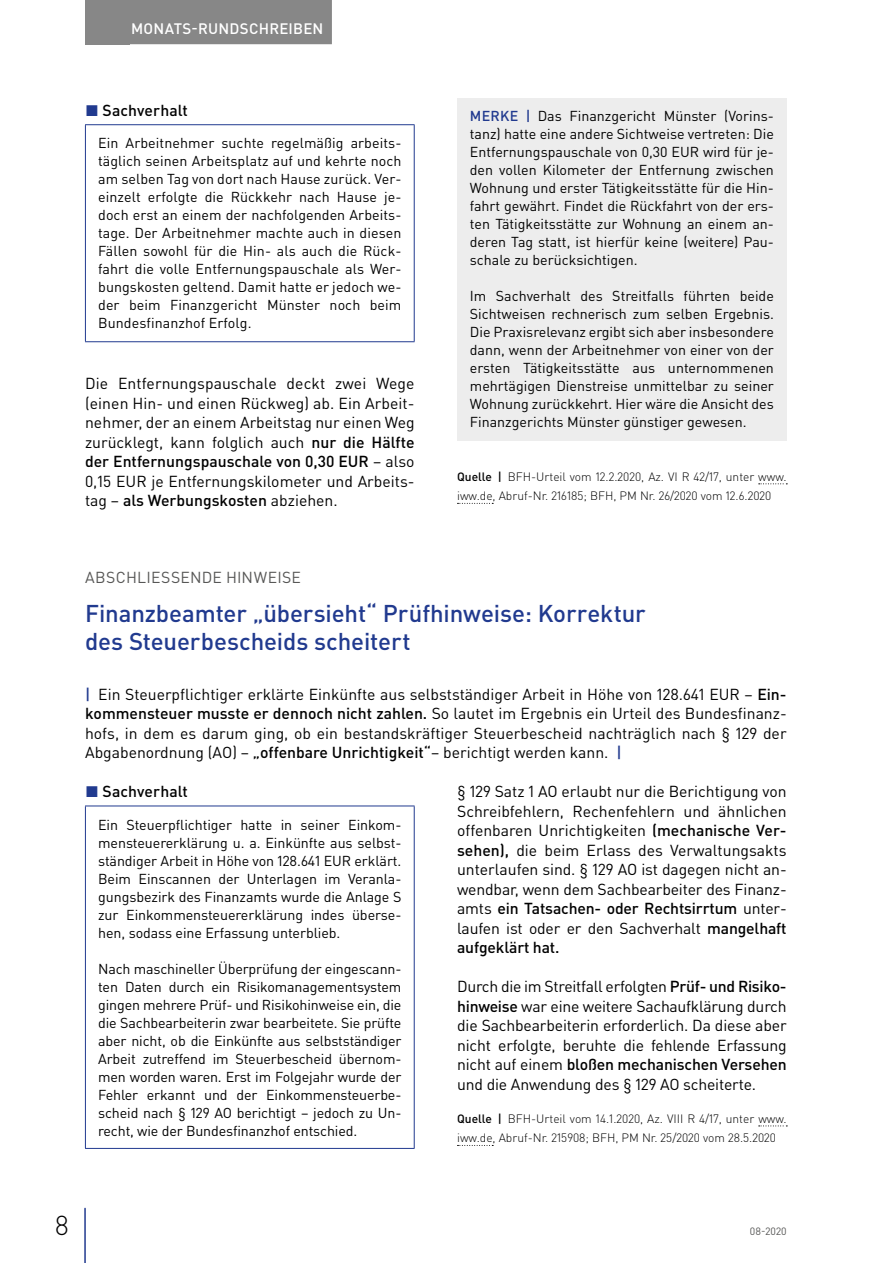
<style>
.page{position:relative;width:893px;height:1263px;background:#fff}
.page>*{position:absolute;margin:0;border:0;box-sizing:border-box;transform-origin:0 0}
.t1{font:300 27px "DIN Pro";color:#000}
.t2{font:500 24px/28.5px "DIN Pro";letter-spacing:-.005em;color:#213a8f}
.t3{font:15.75px/19.5px "DIN Pro";letter-spacing:-.01em;color:#000;text-align:justify}
.t4{font:500 15.75px "DIN Pro";letter-spacing:.005em;color:#000}
.t5{font:15.75px "DIN Pro";letter-spacing:.015em;color:#575756}
.t6{font:500 15px "DIN Pro";letter-spacing:.015em;color:#fff}
.t7{font:14.25px/18px "DIN Pro";color:#000;text-align:justify}
.t8{font:300 12px/19.5px "DIN Pro";color:#000}
.t9{font:10.5px "DIN Pro";color:#575756}
.s1{color:#213a8f}
.s2{font-weight:500}
.s3{font-weight:500;color:#213a8f}
</style>
<div class="page">
<div style="left:85px;top:0;width:45px;height:44px;background:#878787"></div>
<hr style="left:84px;top:1208px;width:2px;height:55px;background:#213a8f">
<div style="left:122px;top:0;width:210px;height:44px;background:#878787"></div>
<hr style="left:85px;top:124px;width:330px;height:1px;background:#213a8f">
<hr style="left:85px;top:125px;width:1px;height:216px;background:#213a8f">
<hr style="left:414px;top:125px;width:1px;height:216px;background:#213a8f">
<hr style="left:85px;top:341px;width:330px;height:1px;background:#213a8f">
<svg style="left:759px;top:483px;width:28px;height:1px"></svg>
<svg style="left:457px;top:503px;width:36px;height:1px"></svg>
<div style="left:457px;top:98px;width:330px;height:342px;background:#ededed"></div>
<hr style="left:85px;top:806px;width:330px;height:1px;background:#213a8f">
<hr style="left:85px;top:806px;width:1px;height:342px;background:#213a8f">
<hr style="left:414px;top:806px;width:1px;height:342px;background:#213a8f">
<hr style="left:85px;top:1148px;width:330px;height:1px;background:#213a8f">
<svg style="left:759px;top:1125px;width:28px;height:1px"></svg>
<svg style="left:457px;top:1145px;width:36px;height:1px"></svg>
<p class="t6" style="left:131px;top:18px;width:194px">MONATS-RUNDSCHREIBEN</p>
<p class="t4" style="left:85px;top:100px;width:104px"><span class="s1">◼</span> Sachverhalt</p>
<p class="t7" style="left:98px;top:134px;width:305px">Ein Arbeitnehmer suchte regelmäßig arbeits&shy;täglich seinen Arbeitsplatz auf und kehrte noch am selben Tag von dort nach Hause zurück. Ver&shy;einzelt erfolgte die Rückkehr nach Hause je&shy;doch erst an einem der nachfolgenden Arbeits&shy;tage. Der Arbeitnehmer machte auch in diesen Fällen sowohl für die Hin- als auch die Rück&shy;fahrt die volle Entfernungspauschale als Wer&shy;bungskosten geltend. Damit hatte er jedoch we&shy;der beim Finanzgericht Münster noch beim Bundesfinanzhof Erfolg.</p>
<p class="t3" style="left:85px;top:373px;width:331px">Die Entfernungspauschale deckt zwei Wege (einen Hin- und einen Rückweg) ab. Ein Arbeit&shy;nehmer, der an einem Arbeitstag nur einen Weg zurücklegt, kann folglich auch <span class="s2">nur die Hälfte der Entfernungspauschale von 0,30 EUR</span> – also 0,15 EUR je Entfernungskilometer und Arbeits&shy;tag – <span class="s2">als Werbungskosten</span> abziehen.</p>
<p class="t7" style="left:470px;top:107px;width:306px"><span class="s3">MERKE |</span> Das Finanzgericht Münster (Vorins&shy;tanz) hatte eine andere Sichtweise vertreten: Die Entfernungspauschale von 0,30 EUR wird für je&shy;den vollen Kilometer der Entfernung zwischen Wohnung und erster Tätigkeitsstätte für die Hin&shy;fahrt gewährt. Findet die Rückfahrt von der ers&shy;ten Tätigkeitsstätte zur Wohnung an einem an&shy;deren Tag statt, ist hierfür keine (weitere) Pau&shy;schale zu berücksichtigen.</p>
<p class="t7" style="left:470px;top:287px;width:306px">Im Sachverhalt des Streitfalls führten beide Sichtweisen rechnerisch zum selben Ergebnis.<br>Die Praxisrelevanz ergibt sich aber insbesondere dann, wenn der Arbeitnehmer von einer von der ersten Tätigkeitsstätte aus unternommenen mehrtägigen Dienstreise unmittelbar zu seiner Wohnung zurückkehrt. Hier wäre die Ansicht des Finanzgerichts Münster günstiger gewesen.</p>
<p class="t8" style="left:457px;top:466px;width:331px"><span class="s2">Quelle |</span> BFH-Urteil vom 12.2.2020, Az. VI R 42/17, unter www. iww.de, Abruf-Nr. 216185; BFH, PM Nr. 26/2020 vom 12.6.2020</p>
<p class="t5" style="left:85px;top:566px;width:217px">ABSCHLIESSENDE HINWEISE</p>
<h2 class="t2" style="left:85px;top:598px;width:562px">Finanzbeamter „übersieht“ Prüfhinweise: Korrektur des Steuerbescheids scheitert</h2>
<p class="t3" style="left:85px;top:684px;width:703px"><span class="s3">|</span> Ein Steuerpflichtiger erklärte Einkünfte aus selbstständiger Arbeit in Höhe von 128.641 EUR – <span class="s2">Ein&shy;kommensteuer musste er dennoch nicht zahlen.</span> So lautet im Ergebnis ein Urteil des Bundesfinanz&shy;hofs, in dem es darum ging, ob ein bestandskräftiger Steuerbescheid nachträglich nach § 129 der Abgabenordnung (AO) – <span class="s2">„offenbare Unrichtigkeit“</span>– berichtigt werden kann. <span class="s3">|</span></p>
<p class="t4" style="left:85px;top:781px;width:104px"><span class="s1">◼</span> Sachverhalt</p>
<p class="t7" style="left:98px;top:815px;width:305px">Ein Steuerpflichtiger hatte in seiner Einkom&shy;mensteuererklärung u. a. Einkünfte aus selbst&shy;ständiger Arbeit in Höhe von 128.641 EUR erklärt.<br>Beim Einscannen der Unterlagen im Veranla&shy;gungsbezirk des Finanzamts wurde die Anlage S zur Einkommensteuererklärung indes überse&shy;hen, sodass eine Erfassung unterblieb.</p>
<p class="t7" style="left:98px;top:959px;width:305px">Nach maschineller Überprüfung der eingescann&shy;ten Daten durch ein Risikomanagementsystem gingen mehrere Prüf- und Risikohinweise ein, die die Sachbearbeiterin zwar bearbeitete. Sie prüfte aber nicht, ob die Einkünfte aus selbstständiger Arbeit zutreffend im Steuerbescheid übernom&shy;men worden waren. Erst im Folgejahr wurde der Fehler erkannt und der Einkommensteuerbe&shy;scheid nach § 129 AO berichtigt – jedoch zu Un&shy;recht, wie der Bundesfinanzhof entschied.</p>
<p class="t3" style="left:457px;top:781px;width:331px">§ 129 Satz 1 AO erlaubt nur die Berichtigung von Schreibfehlern, Rechenfehlern und ähnlichen offenbaren Unrichtigkeiten <span class="s2">(mechanische Ver&shy;sehen),</span> die beim Erlass des Verwaltungsakts unterlaufen sind. § 129 AO ist dagegen nicht an&shy;wendbar, wenn dem Sachbearbeiter des Finanz&shy;amts <span class="s2">ein Tatsachen- oder Rechtsirrtum</span> unter&shy;laufen ist oder er den Sachverhalt <span class="s2">mangelhaft aufgeklärt hat.</span></p>
<p class="t3" style="left:457px;top:976px;width:331px">Durch die im Streitfall erfolgten <span class="s2">Prüf- und Risiko&shy;hinweise</span> war eine weitere Sachaufklärung durch die Sachbearbeiterin erforderlich. Da diese aber nicht erfolgte, beruhte die fehlende Erfassung nicht auf einem <span class="s2">bloßen mechanischen Versehen </span>und die Anwendung des § 129 AO scheiterte.</p>
<p class="t8" style="left:457px;top:1108px;width:331px"><span class="s2">Quelle |</span> BFH-Urteil vom 14.1.2020, Az. VIII R 4/17, unter www. iww.de, Abruf-Nr. 215908; BFH, PM Nr. 25/2020 vom 28.5.2020</p>
<h1 class="t1" style="left:55px;top:1207px;width:16px">8</h1>
<p class="t9" style="left:750px;top:1224px;width:38px">08-2020</p>
</div>
